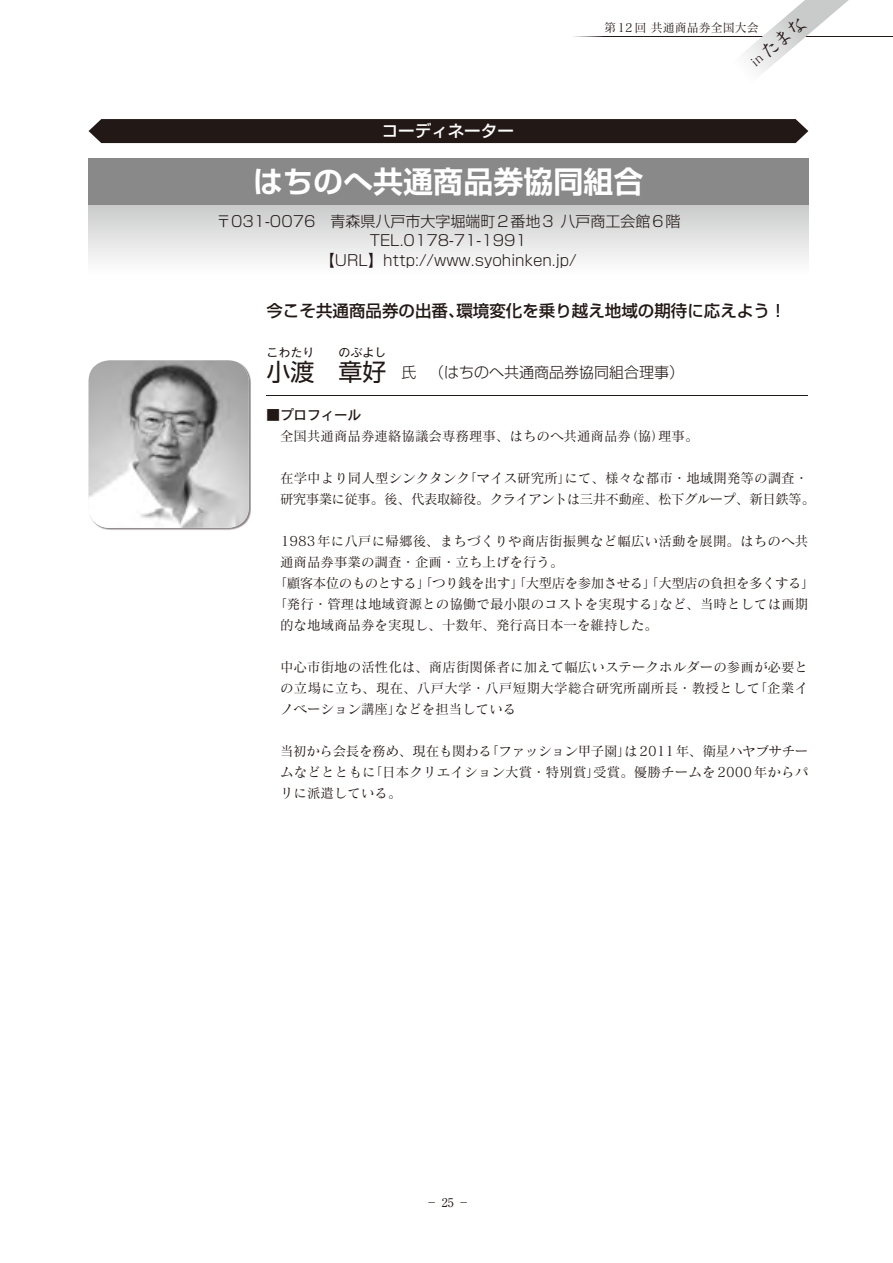
<style>
.page{position:relative;width:893px;height:1263px;background:#fff}
.page>*{position:absolute;margin:0;border:0;box-sizing:border-box;transform-origin:0 0}
.t1{font:700 30px "Shin Go Pro De";color:#fff}
.t2{font:24px "Shin Go Pro";color:#221815}
.t3{font:19.5px "Matisse Hatsuhi Pro M";color:#221815}
.t4{font:500 16.5px "Shin Go Pro";color:#221815}
.t5{font:500 16.5px "Shin Go Pro";color:#fff}
.t6{font:300 15px/19.5px "Shin Go Pro";color:#221815;text-align:center}
.t7{font:13.5px/21px "Matisse Pro M";color:#221815;text-align:justify}
.t8{font:13.5px "Matisse Pro M";letter-spacing:-.04em;color:#221815}
.t9{font:13.5px "Rodin Pro DB";color:#221815}
.t10{font:12px "Matisse Hatsuhi Pro M";color:#221815}
.t11{font:12px "Shin Go Pro";color:#221815}
.t12{font:12px "Ryumin Pro";color:#221815}
.s1{font-size:12px}
.s2{font-weight:400;font-size:24px}
</style>
<div class="page">
<svg style="left:573px;top:36px;width:320px;height:1px"></svg>
<svg style="left:730px;top:0;width:119px;height:73px"></svg>
<div style="left:88px;top:158px;width:720px;height:47px;background:#898989"></div>
<div style="left:88px;top:205px;width:720px;height:71px;background:linear-gradient(to bottom,#cacbcb,#fff)"></div>
<img style="left:101px;top:373px;width:150px;height:157px">
<img style="left:89px;top:360px;width:160px;height:168px">
<hr style="left:267px;top:396px;width:541px;height:1px;background:#221815">
<div style="left:89px;top:119px;width:719px;height:24px;background:#221815"></div>
<p class="t5" style="left:382px;top:118px;width:133px">コーディネーター</p>
<h3 class="t3" style="left:745px;top:53px;width:68px;rotate:-40deg"><span class="s1">in</span> たまな</h3>
<p class="t10" style="left:604px;top:20px;width:156px">第12回 共通商品券全国大会</p>
<h1 class="t1" style="left:253px;top:157px;width:392px">はちのへ共通商品券協同組合</h1>
<p class="t6" style="left:216px;top:209px;width:466px">〒031-0076　青森県八戸市大字堀端町２番地３ 八戸商工会館６階<br>TEL.0178-71-1991<br>【URL】http://www.syohinken.jp/</p>
<p class="t4" style="left:267px;top:297px;width:521px">今こそ共通商品券の出番、環境変化を乗り越え地域の期待に応えよう！</p>
<p class="t11" style="left:267px;top:342px;width:49px">こわたり</p>
<p class="t11" style="left:339px;top:342px;width:49px">のぶよし</p>
<p class="t6" style="left:363px;top:360px;width:323px"><span class="s2">好</span>　氏　 （はちのへ共通商品券協同組合理事）</p>
<p class="t9" style="left:267px;top:406px;width:96px">■プロフィール</p>
<p class="t7" style="left:280px;top:425px;width:420px">全国共通商品券連絡協議会専務理事、はちのへ共通商品券（協）理事。</p>
<p class="t7" style="left:280px;top:467px;width:537px">在学中より同人型シンクタンク「マイス研究所」にて、様々な都市・地域開発等の調査・研究事業に従事。後、代表取締役。クライアントは三井不動産、松下グループ、新日鉄等。</p>
<p class="t7" style="left:281px;top:530px;width:529px">1983年に八戸に帰郷後、まちづくりや商店街振興など幅広い活動を展開。はちのへ共</p>
<p class="t7" style="left:280px;top:551px;width:285px">通商品券事業の調査・企画・立ち上げを行う。</p>
<p class="t8" style="left:273px;top:574px;width:543px">「顧客本位のものとする」「つり銭を出す」「大型店を参加させる」「大型店の負担を多くする」</p>
<p class="t7" style="left:273px;top:593px;width:536px">「発行・管理は地域資源との協働で最小限のコストを実現する」など、当時としては画期</p>
<p class="t7" style="left:280px;top:614px;width:379px">的な地域商品券を実現し、十数年、発行高日本一を維持した。</p>
<p class="t7" style="left:280px;top:656px;width:530px">中心市街地の活性化は、商店街関係者に加えて幅広いステークホルダーの参画が必要との立場に立ち、現在、八戸大学・八戸短期大学総合研究所副所長・教授として「企業イノベーション講座」などを担当している</p>
<p class="t7" style="left:280px;top:740px;width:530px">当初から会長を務め、現在も関わる「ファッション甲子園」は2011年、衛星ハヤブサチームなどとともに「日本クリエイション大賞・特別賞」受賞。優勝チームを 2000年からパリに派遣している。</p>
<h2 class="t2" style="left:267px;top:352px;width:97px">小渡　章</h2>
<p class="t12" style="left:426px;top:1193px;width:45px">− 25 −</p>
</div>
